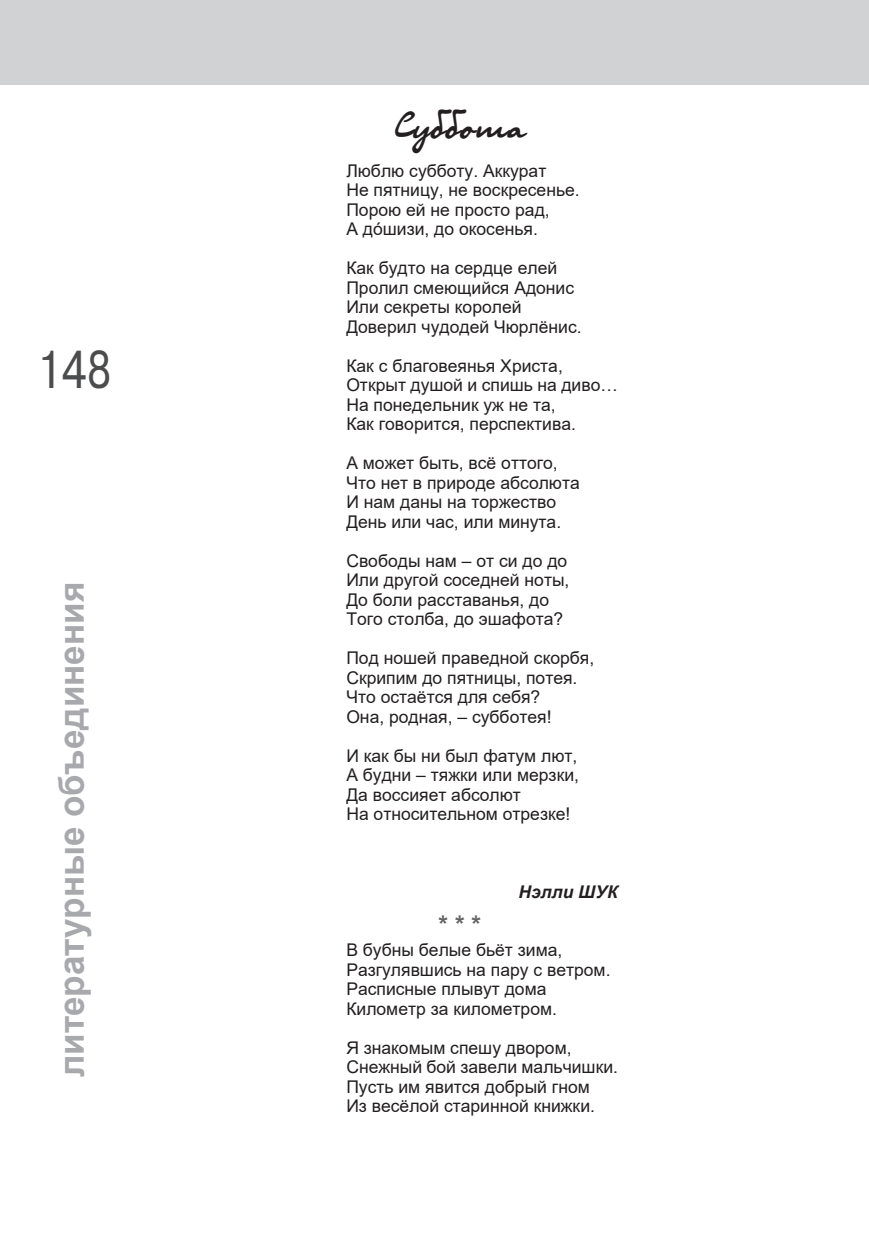
<style>
.page{position:relative;width:869px;height:1241px;background:#fff}
.page>*{position:absolute;margin:0;border:0;box-sizing:border-box;transform-origin:0 0}
.t1{font:49px "TT Arial";color:#4b4c4d;scale:.8 1}
.t2{font:42px "TT Olga";color:#231f20}
.t3{font:700 35px "Arial";color:#a8a9ad}
.t4{font:700 24.5px "Arial";color:#636366}
.t5{font:17.5px/19.4px "Arial";color:#231f20}
.t6{font:italic 700 17.5px "Arial";color:#231f20}
</style>
<div class="page">
<div style="left:0;top:0;width:868px;height:84px;background:#d1d2d4"></div>
<h1 class="t1" style="left:37px;top:342px;width:95px">148</h1>
<h3 class="t3" style="left:52px;top:1076px;width:496px;rotate:-90deg">литературные объединения</h3>
<h2 class="t2" style="left:395px;top:96px;width:131px">Суббота</h2>
<p class="t5" style="left:346px;top:161px;width:235px">Люблю субботу. Аккурат<br>Не пятницу, не воскресенье.<br>Порою ей не просто рад,<br>А дóшизи, до окосенья.</p>
<p class="t5" style="left:346px;top:258px;width:237px">Как будто на сердце елей<br>Пролил смеющийся Адонис<br>Или секреты королей<br>Доверил чудодей Чюрлёнис.</p>
<p class="t5" style="left:346px;top:356px;width:273px">Как с благовеянья Христа,<br>Открыт душой и спишь на диво…<br>На понедельник уж не та,<br>Как говорится, перспектива.</p>
<p class="t5" style="left:346px;top:453px;width:235px">А может быть, всё оттого,<br>Что нет в природе абсолюта<br>И нам даны на торжество<br>День или час, или минута.</p>
<p class="t5" style="left:346px;top:551px;width:224px">Свободы нам – от си до до<br>Или другой соседней ноты,<br>До боли расставанья, до<br>Того столба, до эшафота?</p>
<p class="t5" style="left:346px;top:648px;width:249px">Под ношей праведной скорбя,<br>Скрипим до пятницы, потея.<br>Что остаётся для себя?<br>Она, родная, – субботея!</p>
<p class="t5" style="left:346px;top:745px;width:234px">И как бы ни был фатум лют,<br>А будни – тяжки или мерзки,<br>Да воссияет абсолют<br>На относительном отрезке!</p>
<p class="t6" style="left:518px;top:882px;width:101px">Нэлли ШУК</p>
<h3 class="t4" style="left:438px;top:910px;width:44px">***</h3>
<p class="t5" style="left:346px;top:940px;width:265px">В бубны белые бьёт зима,<br>Разгулявшись на пару с ветром.<br>Расписные плывут дома<br>Километр за километром.</p>
<p class="t5" style="left:346px;top:1037px;width:273px">Я знакомым спешу двором,<br>Снежный бой завели мальчишки.<br>Пусть им явится добрый гном<br>Из весёлой старинной книжки.</p>
</div>
